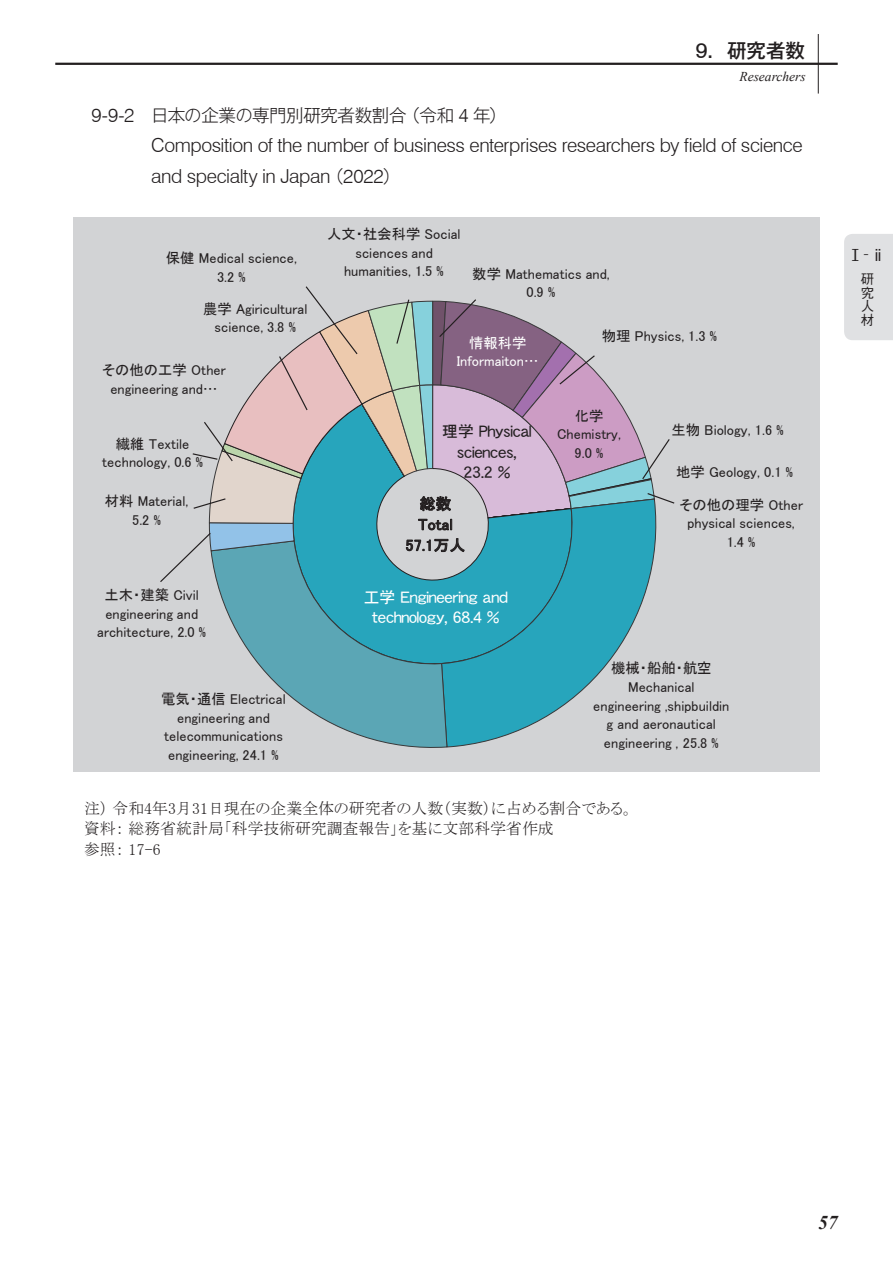
<style>
.page{position:relative;width:893px;height:1263px;background:#fff}
.page>*{position:absolute;margin:0;border:0;box-sizing:border-box;transform-origin:0 0}
.t1{font:500 19.5px "Gothic MB101 Pro";color:#231f20}
.t2{font:italic 700 19.5px "Times New Roman";color:#231f20}
.t3{font:300 19.35px/30.8px "Swiss 721 BT";letter-spacing:-.02em;color:#231f20}
.t4{font:300 17.55px "Gothic MB101 Pro";letter-spacing:-.03em;color:#231f20}
.t5{font:500 16.5px "Gothic BBB Pro";color:#231f20}
.t6{font:15.9px/20.7px "MS P Mincho";color:#231f20}
.t7{font:15.9px/20.5px "DFHS Gothic W5 WINP RKSJ H";color:#fff;text-align:center}
.t8{font:15.9px/20.7px "DFHS Gothic W5 WINP RKSJ H";color:#231f20;text-align:center}
.t9{font:15.9px/20.7px "MS P Gothic";letter-spacing:.015em;color:#231f20;text-align:center}
.t10{font:14.25px/18.6px "MS P Gothic";letter-spacing:.005em;color:#231f20;text-align:center}
.t11{font:14.25px/18.5px "MS P Gothic";color:#fff;text-align:center}
.t12{font:italic 13.5px "Times New Roman";color:#231f20}
.t13{font:500 13.5px/13.5px "Gothic BBB Pro";color:#231f20;text-align:justify}
.s1{font-family:"Swiss 721 BT";font-weight:400;font-size:21.45px}
.s2{font-family:"Swiss 721 BT";font-size:19.35px}
.s3{font-family:"Gothic MB101 Pro";font-size:17.55px}
.s4{font-family:"Adobe Myungjo Std"}
</style>
<div class="page">
<div style="left:74px;top:217px;width:746px;height:554px;background:#d2d3d5"></div>
<svg style="left:447px;top:583px;width:202px;height:164px"></svg>
<svg style="left:217px;top:583px;width:230px;height:165px"></svg>
<svg style="left:160px;top:286px;width:515px;height:297px"></svg>
<hr style="left:55px;top:63px;width:783px;height:2px;background:#231f20">
<hr style="left:818px;top:34px;width:1px;height:60px;background:#231f20">
<div style="left:844px;top:234px;width:49px;height:106px;background:#e0e1e3"></div>
<h1 class="t1" style="left:696px;top:35px;width:111px"><span class="s1">9</span>．研究者数</h1>
<p class="t12" style="left:739px;top:67px;width:68px">Researchers</p>
<p class="t4" style="left:91px;top:100px;width:417px"><span class="s2">9-9-2</span> 日本の企業の専門別研究者数割合（令和 <span class="s2">4</span> 年）</p>
<h2 class="t3" style="left:151px;top:130px;width:653px">Composition of the number of business enterprises researchers by field of science and specialty in Japan <span class="s3">（</span>2022<span class="s3">）</span></h2>
<p class="t10" style="left:166px;top:249px;width:133px">保健 Medical science,<br>3.2 %</p>
<p class="t10" style="left:203px;top:299px;width:106px">農学 Agiricultural science, 3.8 %</p>
<p class="t10" style="left:102px;top:361px;width:125px">その他の工学 Other engineering and …</p>
<p class="t10" style="left:102px;top:434px;width:102px">繊維 Textile technology, 0.6 %</p>
<p class="t10" style="left:105px;top:492px;width:85px">材料 Material,<br>5.2 %</p>
<p class="t10" style="left:97px;top:586px;width:110px">土木・建築 Civil engineering and architecture, 2.0 %</p>
<p class="t10" style="left:161px;top:690px;width:126px">電気・通信 Electrical engineering and telecommunications engineering, 24.1 %</p>
<p class="t10" style="left:327px;top:225px;width:135px">人文・社会科学 Social sciences and humanities, 1.5 %</p>
<p class="t10" style="left:472px;top:264px;width:139px">数学 Mathematics and,<br>0.9 %</p>
<p class="t11" style="left:457px;top:333px;width:83px">情報科学<br>Informaiton …</p>
<p class="t10" style="left:602px;top:327px;width:117px">物理 Physics, 1.3 %</p>
<p class="t8" style="left:442px;top:421px;width:91px">理学 Physical sciences,<br>23.2 %</p>
<p class="t9" style="left:405px;top:493px;width:61px">総数<br>Total<br>57.1万人</p>
<p class="t7" style="left:364px;top:586px;width:145px">工学 Engineering and technology, 68.4 %</p>
<p class="t10" style="left:557px;top:406px;width:66px">化学<br>Chemistry,<br>9.0 %</p>
<p class="t10" style="left:671px;top:420px;width:114px">生物 Biology, 1.6 %</p>
<p class="t10" style="left:676px;top:462px;width:118px">地学 Geology, 0.1 %</p>
<p class="t10" style="left:679px;top:495px;width:125px">その他の理学 Other physical sciences,<br>1.4 %</p>
<p class="t10" style="left:593px;top:659px;width:138px">機械・船舶・航空<br>Mechanical engineering ,shipbuildin g and aeronautical engineering , 25.8 %</p>
<p class="t6" style="left:84px;top:798px;width:551px">注）令和4年3月31日現在の企業全体の研究者の人数（実数）に占める割合である。資料：総務省統計局「科学技術研究調査報告」を基に文部科学省作成<br>参照： 17-6</p>
<p class="t5" style="left:847px;top:242px;width:36px">Ⅰ<span class="s4">－</span> ii</p>
<p class="t13" style="left:861px;top:271px;width:14px">研究人材</p>
<h1 class="t2" style="left:818px;top:1208px;width:21px">57</h1>
</div>
